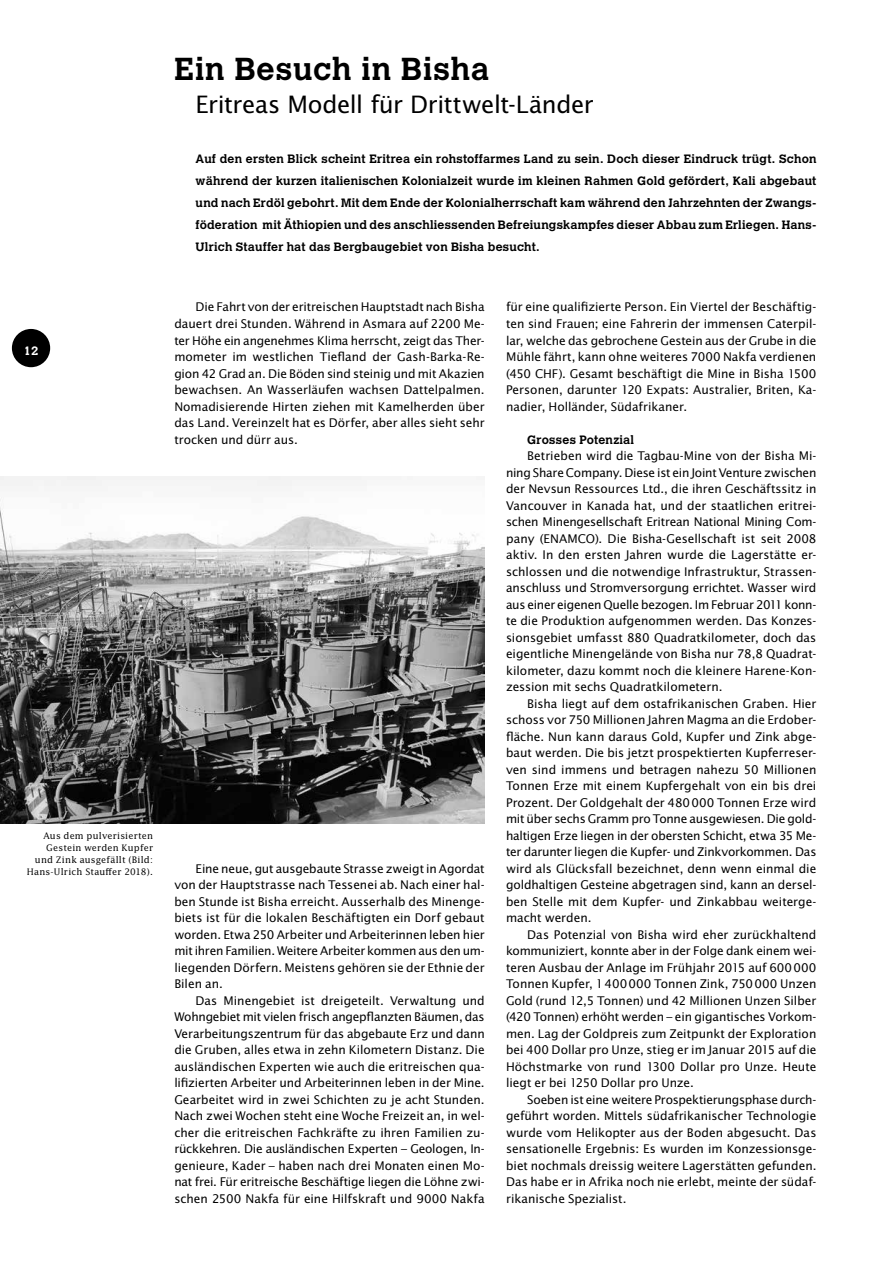
<style>
.page{position:relative;width:893px;height:1263px;background:#fff}
.page>*{position:absolute;margin:0;border:0;box-sizing:border-box;transform-origin:0 0}
.t1{font:700 31.5px "Calvert";letter-spacing:.025em;color:#000}
.t2{font:24px "Lucida Sans";letter-spacing:-.015em;color:#000}
.t3{font:12px/16.5px "Lucida Sans";letter-spacing:-.005em;color:#000;text-align:justify}
.t4{font:700 12px/22px "Calvert";letter-spacing:.02em;color:#000;text-align:justify}
.t5{font:700 12px "Calvert";color:#fff}
.t6{font:9px/12px "Lucida";letter-spacing:.02em;color:#000;text-align:right}
</style>
<div class="page">
<div style="left:12px;top:329px;width:38px;height:38px;background:#000;border-radius:50%"></div>
<img style="left:0;top:476px;width:485px;height:347px">
<p class="t5" style="left:24px;top:343px;width:17px">12</p>
<p class="t6" style="left:27px;top:830px;width:128px">Aus dem pulverisierten<br>Gestein werden Kupfer und Zink ausgefällt (Bild:<br>Hans-Ulrich Stauffer 2018).</p>
<h1 class="t1" style="left:174px;top:49px;width:317px">Ein Besuch in Bisha</h1>
<h2 class="t2" style="left:196px;top:90px;width:399px">Eritreas Modell für Drittwelt-Länder</h2>
<p class="t4" style="left:196px;top:147px;width:622px">Auf den ersten Blick scheint Eritrea ein rohstoffarmes Land zu sein. Doch dieser Eindruck trügt. Schon während der kurzen italienischen Kolonialzeit wurde im kleinen Rahmen Gold gefördert, Kali abgebaut und nach Erdöl gebohrt. Mit dem Ende der Kolonialherrschaft kam während den Jahrzehnten der Zwangs&shy;föderation mit Äthiopien und des anschliessenden Befreiungskampfes dieser Abbau zum Erliegen. Hans-Ulrich Stauffer hat das Bergbaugebiet von Bisha besucht.</p>
<p class="t3" style="left:174px;top:299px;width:312px;text-indent:21px">Die Fahrt von der eritreischen Hauptstadt nach Bisha dauert drei Stunden. Während in Asmara auf 2200 Me&shy;ter Höhe ein angenehmes Klima herrscht, zeigt das Ther&shy;mometer im westlichen Tiefland der Gash-Barka-Re&shy;gion 42 Grad an. Die Böden sind steinig und mit Akazien bewachsen. An Wasserläufen wachsen Dattelpalmen.<br>Nomadisierende Hirten ziehen mit Kamelherden über das Land. Vereinzelt hat es Dörfer, aber alles sieht sehr trocken und dürr aus.</p>
<p class="t3" style="left:174px;top:860px;width:312px;text-indent:21px">Eine neue, gut ausgebaute Strasse zweigt in Agordat von der Hauptstrasse nach Tessenei ab. Nach einer hal&shy;ben Stunde ist Bisha erreicht. Ausserhalb des Minenge&shy;biets ist für die lokalen Beschäftigten ein Dorf gebaut worden. Etwa 250 Arbeiter und Arbeiterinnen leben hier mit ihren Familien. Weitere Arbeiter kommen aus den um&shy;liegenden Dörfern. Meistens gehören sie der Ethnie der Bilen an.</p>
<p class="t3" style="left:174px;top:992px;width:312px;text-indent:21px">Das Minengebiet ist dreigeteilt. Verwaltung und Wohngebiet mit vielen frisch angepflanzten Bäumen, das Verarbeitungszentrum für das abgebaute Erz und dann die Gruben, alles etwa in zehn Kilometern Distanz. Die ausländischen Experten wie auch die eritreischen qua&shy;lifizierten Arbeiter und Arbeiterinnen leben in der Mine.<br>Gearbeitet wird in zwei Schichten zu je acht Stunden.<br>Nach zwei Wochen steht eine Woche Freizeit an, in wel&shy;cher die eritreischen Fachkräfte zu ihren Familien zu&shy;rückkehren. Die ausländischen Experten – Geologen, In&shy;genieure, Kader – haben nach drei Monaten einen Mo&shy;nat frei. Für eritreische Beschäftige liegen die Löhne zwi&shy;schen 2500 Nakfa für eine Hilfskraft und 9000 Nakfa</p>
<p class="t3" style="left:506px;top:299px;width:312px">für eine qualifizierte Person. Ein Viertel der Beschäftig&shy;ten sind Frauen; eine Fahrerin der immensen Caterpil&shy;lar, welche das gebrochene Gestein aus der Grube in die Mühle fährt, kann ohne weiteres 7000 Nakfa verdienen (450 CHF). Gesamt beschäftigt die Mine in Bisha 1500<br>Personen, darunter 120 Expats: Australier, Briten, Ka&shy;nadier, Holländer, Südafrikaner.</p>
<p class="t4" style="left:527px;top:428px;width:108px">Grosses Potenzial</p>
<p class="t3" style="left:506px;top:447px;width:312px;text-indent:21px">Betrieben wird die Tagbau-Mine von der Bisha Mi&shy;ning Share Company. Diese ist ein Joint Venture zwischen der Nevsun Ressources Ltd., die ihren Geschäftssitz in Vancouver in Kanada hat, und der staatlichen eritrei&shy;schen Minengesellschaft Eritrean National Mining Com&shy;pany (ENAMCO). Die Bisha-Gesellschaft ist seit 2008 aktiv. In den ersten Jahren wurde die Lagerstätte er&shy;schlossen und die notwendige Infrastruktur, Strassen&shy;anschluss und Stromversorgung errichtet. Wasser wird aus einer eigenen Quelle bezogen. Im Februar 2011 konn&shy;te die Produktion aufgenommen werden. Das Konzes&shy;sionsgebiet umfasst 880 Quadratkilometer, doch das eigentliche Minengelände von Bisha nur 78,8 Quadrat&shy;kilometer, dazu kommt noch die kleinere Harene-Kon&shy;zession mit sechs Quadratkilometern.</p>
<p class="t3" style="left:506px;top:695px;width:312px;text-indent:21px">Bisha liegt auf dem ostafrikanischen Graben. Hier schoss vor 750 Millionen Jahren Magma an die Erdober&shy;fläche. Nun kann daraus Gold, Kupfer und Zink abge&shy;baut werden. Die bis jetzt prospektierten Kupferreser&shy;ven sind immens und betragen nahezu 50 Millionen Tonnen Erze mit einem Kupfergehalt von ein bis drei Prozent. Der Goldgehalt der 480000 Tonnen Erze wird mit über sechs Gramm pro Tonne ausgewiesen. Die gold&shy;haltigen Erze liegen in der obersten Schicht, etwa 35 Me&shy;ter darunter liegen die Kupfer- und Zinkvorkommen. Das wird als Glücksfall bezeichnet, denn wenn einmal die goldhaltigen Gesteine abgetragen sind, kann an dersel&shy;ben Stelle mit dem Kupfer- und Zinkabbau weiterge&shy;macht werden.</p>
<p class="t3" style="left:506px;top:926px;width:312px;text-indent:21px">Das Potenzial von Bisha wird eher zurückhaltend kommuniziert, konnte aber in der Folge dank einem wei&shy;teren Ausbau der Anlage im Frühjahr 2015 auf 600000<br>Tonnen Kupfer, 1400000 Tonnen Zink, 750000 Unzen Gold (rund 12,5 Tonnen) und 42 Millionen Unzen Silber (420 Tonnen) erhöht werden – ein gigantisches Vorkom&shy;men. Lag der Goldpreis zum Zeitpunkt der Exploration bei 400 Dollar pro Unze, stieg er im Januar 2015 auf die Höchstmarke von rund 1300 Dollar pro Unze. Heute liegt er bei 1250 Dollar pro Unze.</p>
<p class="t3" style="left:506px;top:1091px;width:312px;text-indent:21px">Soeben ist eine weitere Prospektierungsphase durch&shy;geführt worden. Mittels südafrikanischer Technologie wurde vom Helikopter aus der Boden abgesucht. Das sensationelle Ergebnis: Es wurden im Konzessionsge&shy;biet nochmals dreissig weitere Lagerstätten gefunden.<br>Das habe er in Afrika noch nie erlebt, meinte der südaf&shy;rikanische Spezialist.</p>
</div>
